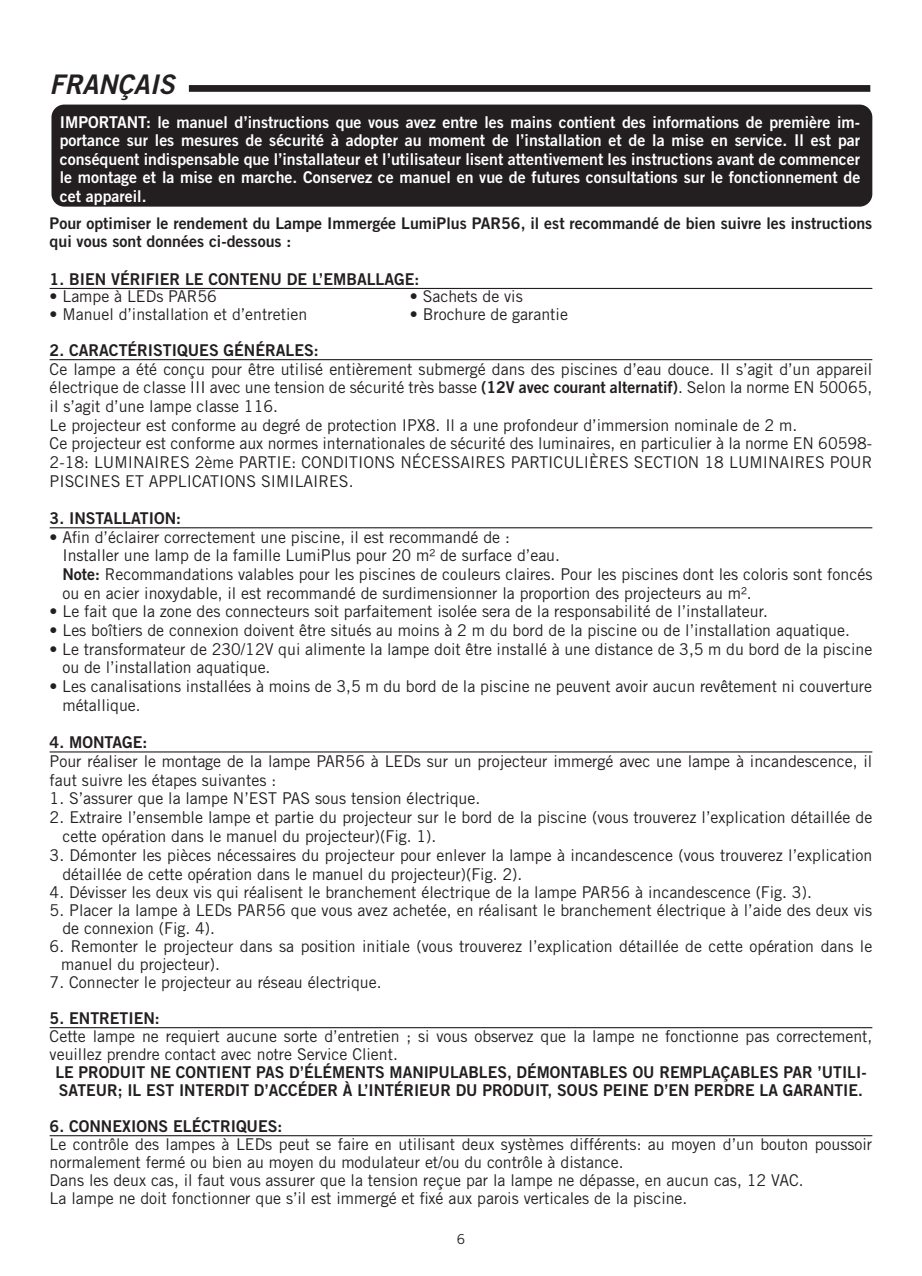
<style>
.page{position:relative;width:922px;height:1276px;background:#fff}
.page>*{position:absolute;margin:0;border:0;box-sizing:border-box;transform-origin:0 0}
.Manual_Astral{font:italic 27px "Trade Gothic Bold Two";color:#231f20}
.Manual_Astral-2{font:16.25px/18.8px "Trade Gothic";color:#231f20}
.Manual_Astral-3{font:16.25px/18.5px "Trade Gothic Bold Two";color:#fff;text-align:justify}
.Manual_Astral-4{font:16.25px/18px "Trade Gothic Bold Two";color:#231f20}
.Manual_Astral-5{font:16px/18.8px "Trade Gothic Bold Two";color:#231f20}
.t1{font:13.75px "Trade Gothic";color:#231f20}
.s1{font-family:"Trade Gothic Bold Two"}
</style>
<div class="page">
<div style="left:189px;top:85px;width:681px;height:7px;background:#231f20"></div>
<div style="left:51px;top:105px;width:821px;height:102px;background:#231f20;border-radius:13px"></div>
<hr style="left:50px;top:288px;width:822px;height:1px;background:#231f20">
<hr style="left:50px;top:359px;width:822px;height:1px;background:#231f20">
<hr style="left:50px;top:527px;width:822px;height:1px;background:#231f20">
<hr style="left:50px;top:751px;width:822px;height:1px;background:#231f20">
<hr style="left:50px;top:1027px;width:822px;height:1px;background:#231f20">
<hr style="left:50px;top:1135px;width:822px;height:1px;background:#231f20">
<p class="Manual_Astral" style="left:50px;top:68px;width:126px">FRANÇAIS</p>
<p class="Manual_Astral-3" style="left:60px;top:112px;width:801px">IMPORTANT: le manuel d’instructions que vous avez entre les mains contient des informations de première im&shy;portance sur les mesures de sécurité à adopter au moment de l’installation et de la mise en service. Il est par conséquent indispensable que l’installateur et l’utilisateur lisent attentivement les instructions avant de commencer le montage et la mise en marche. Conservez ce manuel en vue de futures consultations sur le fonctionnement de cet appareil.</p>
<p class="Manual_Astral-5" style="left:50px;top:213px;width:824px">Pour optimiser le rendement du Lampe Immergée LumiPlus PAR56, il est recommandé de bien suivre les instructions qui vous sont données ci-dessous :</p>
<p class="Manual_Astral-4" style="left:50px;top:270px;width:371px">1. BIEN VÉRIFIER LE CONTENU DE L’EMBALLAGE:</p>
<p class="Manual_Astral-2" style="left:50px;top:287px;width:169px">• Lampe à LEDs PAR56</p>
<p class="Manual_Astral-2" style="left:410px;top:287px;width:114px">• Sachets de vis</p>
<p class="Manual_Astral-2" style="left:50px;top:304px;width:259px">• Manuel d’installation et d’entretien</p>
<p class="Manual_Astral-2" style="left:410px;top:304px;width:159px">• Brochure de garantie</p>
<p class="Manual_Astral-4" style="left:50px;top:341px;width:270px">2. CARACTÉRISTIQUES GÉNÉRALES:</p>
<p class="Manual_Astral-2" style="left:50px;top:359px;width:824px;text-align:justify">Ce lampe a été conçu pour être utilisé entièrement submergé dans des piscines d’eau douce. Il s’agit d’un appareil électrique de classe III avec une tension de sécurité très basse <span class="s1">(12V avec courant alternatif)</span>. Selon la norme EN 50065, il s’agit d’une lampe classe 116.</p>
<p class="Manual_Astral-2" style="left:50px;top:415px;width:749px">Le projecteur est conforme au degré de protection IPX8. Il a une profondeur d’immersion nominale de 2 m.</p>
<p class="Manual_Astral-2" style="left:50px;top:434px;width:824px;text-align:justify">Ce projecteur est conforme aux normes internationales de sécurité des luminaires, en particulier à la norme EN 60598- 2-18: LUMINAIRES 2ème PARTIE: CONDITIONS NÉCESSAIRES PARTICULIÈRES SECTION 18 LUMINAIRES POUR PISCINES ET APPLICATIONS SIMILAIRES.</p>
<p class="Manual_Astral-4" style="left:50px;top:509px;width:133px">3. INSTALLATION:</p>
<p class="Manual_Astral-2" style="left:50px;top:527px;width:461px">• Afin d’éclairer correctement une piscine, il est recommandé de :</p>
<p class="Manual_Astral-2" style="left:62px;top:546px;width:499px">Installer une lamp de la famille LumiPlus pour 20 m² de surface d’eau.</p>
<p class="Manual_Astral-2" style="left:62px;top:565px;width:811px"><span class="s1">Note:</span> Recommandations valables pour les piscines de couleurs claires. Pour les piscines dont les coloris sont foncés ou en acier inoxydable, il est recommandé de surdimensionner la proportion des projecteurs au m².</p>
<p class="Manual_Astral-2" style="left:50px;top:602px;width:719px">• Le fait que la zone des connecteurs soit parfaitement isolée sera de la responsabilité de l’installateur.</p>
<p class="Manual_Astral-2" style="left:50px;top:621px;width:801px">• Les boîtiers de connexion doivent être situés au moins à 2 m du bord de la piscine ou de l’installation aquatique.</p>
<p class="Manual_Astral-2" style="left:62px;top:639px;width:811px;text-indent:-13px">• Le transformateur de 230/12V qui alimente la lampe doit être installé à une distance de 3,5 m du bord de la piscine ou de l’installation aquatique.</p>
<p class="Manual_Astral-2" style="left:62px;top:677px;width:811px;text-indent:-13px">• Les canalisations installées à moins de 3,5 m du bord de la piscine ne peuvent avoir aucun revêtement ni couverture métallique.</p>
<p class="Manual_Astral-4" style="left:50px;top:733px;width:99px">4. MONTAGE:</p>
<p class="Manual_Astral-2" style="left:50px;top:751px;width:823px">Pour réaliser le montage de la lampe PAR56 à LEDs sur un projecteur immergé avec une lampe à incandescence, il faut suivre les étapes suivantes :</p>
<p class="Manual_Astral-2" style="left:50px;top:789px;width:432px">1. S’assurer que la lampe N’EST PAS sous tension électrique.</p>
<p class="Manual_Astral-2" style="left:62px;top:807px;width:811px;text-indent:-13px">2. Extraire l’ensemble lampe et partie du projecteur sur le bord de la piscine (vous trouverez l’explication détaillée de cette opération dans le manuel du projecteur)(Fig. 1).</p>
<p class="Manual_Astral-2" style="left:62px;top:845px;width:811px;text-indent:-13px">3. Démonter les pièces nécessaires du projecteur pour enlever la lampe à incandescence (vous trouverez l’explication détaillée de cette opération dans le manuel du projecteur)(Fig. 2).</p>
<p class="Manual_Astral-2" style="left:50px;top:882px;width:763px">4. Dévisser les deux vis qui réalisent le branchement électrique de la lampe PAR56 à incandescence (Fig. 3).</p>
<p class="Manual_Astral-2" style="left:62px;top:901px;width:811px;line-height:18px;text-indent:-13px">5. Placer la lampe à LEDs PAR56 que vous avez achetée, en réalisant le branchement électrique à l’aide des deux vis de connexion (Fig. 4).</p>
<p class="Manual_Astral-2" style="left:61px;top:937px;width:812px;line-height:18px;text-indent:-11px">6. Remonter le projecteur dans sa position initiale (vous trouverez l’explication détaillée de cette opération dans le manuel du projecteur).</p>
<p class="Manual_Astral-2" style="left:50px;top:972px;width:333px">7. Connecter le projecteur au réseau électrique.</p>
<p class="Manual_Astral-4" style="left:50px;top:1009px;width:112px">5. ENTRETIEN:</p>
<p class="Manual_Astral-2" style="left:50px;top:1027px;width:824px;line-height:18px">Cette lampe ne requiert aucune sorte d’entretien ; si vous observez que la lampe ne fonctionne pas correctement, veuillez prendre contact avec notre Service Client.</p>
<p class="Manual_Astral-4" style="left:55px;top:1063px;width:812px">LE PRODUIT NE CONTIENT PAS D’ÉLÉMENTS MANIPULABLES, DÉMONTABLES OU REMPLAÇABLES PAR ’UTILI-<br>SATEUR; IL EST INTERDIT D’ACCÉDER À L’INTÉRIEUR DU PRODUIT, SOUS PEINE D’EN PERDRE LA GARANTIE.</p>
<p class="Manual_Astral-4" style="left:50px;top:1117px;width:234px">6. CONNEXIONS ELÉCTRIQUES:</p>
<p class="Manual_Astral-2" style="left:50px;top:1135px;width:823px;line-height:18px">Le contrôle des lampes à LEDs peut se faire en utilisant deux systèmes différents: au moyen d’un bouton poussoir normalement fermé ou bien au moyen du modulateur et/ou du contrôle à distance.</p>
<p class="Manual_Astral-2" style="left:50px;top:1170px;width:755px">Dans les deux cas, il faut vous assurer que la tension reçue par la lampe ne dépasse, en aucun cas, 12 VAC.</p>
<p class="Manual_Astral-2" style="left:50px;top:1188px;width:639px">La lampe ne doit fonctionner que s’il est immergé et fixé aux parois verticales de la piscine.</p>
<p class="t1" style="left:456px;top:1231px;width:10px">6</p>
</div>
